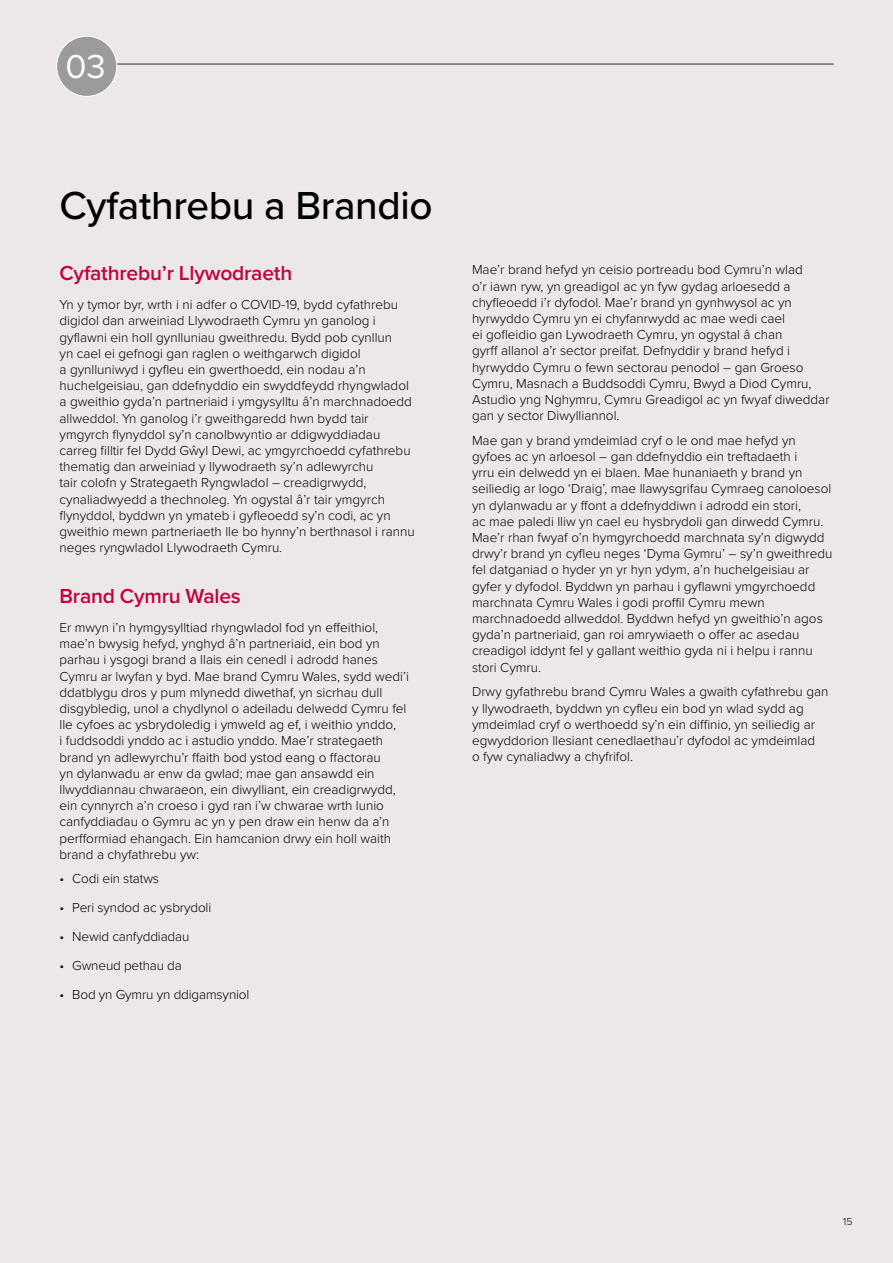
<style>
.page{position:relative;width:893px;height:1263px;background:#ebe8e7}
.page>*{position:absolute;margin:0;border:0;box-sizing:border-box;transform-origin:0 0}
.Intro_Big_Black{font:500 40.5px "Proxima Nova";letter-spacing:-.01em;color:#000}
.Intro_Big_White{font:34.5px "Proxima Nova";color:#fff}
.Red_Sub{font:600 21px "Proxima Nova";letter-spacing:-.01em;color:#c40040}
.VG_Body_Black{font:300 13.5px/16.2px "Proxima Nova";color:#000}
.paragraph_before_bul{font:300 13.5px/16.2px "Proxima Nova";color:#000}
.VG_Last_Bullet_Black{font:300 13.5px "Proxima Nova";letter-spacing:-.01em;color:#000}
.Intro_Big_Black-2{font:300 10.5px "Proxima Nova";color:#000}
</style>
<div class="page">
<hr style="left:61px;top:64px;width:772px;height:1px;background:#9c9b9b">
<div style="left:57px;top:36px;width:60px;height:60px;background:#9c9b9b;border-radius:50%"></div>
<div style="left:56px;top:36px;width:61px;height:61px;border:1px solid #fff;border-radius:50%"></div>
<h1 class="Intro_Big_White" style="left:66px;top:41px;width:42px">03</h1>
<h1 class="Intro_Big_Black" style="left:60px;top:175px;width:375px">Cyfathrebu a Brandio</h1>
<h2 class="Red_Sub" style="left:60px;top:258px;width:234px">Cyfathrebu’r Llywodraeth</h2>
<p class="VG_Body_Black" style="left:60px;top:296px;width:357px">Yn y tymor byr, wrth i ni adfer o COVID-19, bydd cyfathrebu digidol dan arweiniad Llywodraeth Cymru yn ganolog i gyflawni ein holl gynlluniau gweithredu. Bydd pob cynllun<br>yn cael ei gefnogi gan raglen o weithgarwch digidol<br>a gynlluniwyd i gyfleu ein gwerthoedd, ein nodau a’n huchelgeisiau, gan ddefnyddio ein swyddfeydd rhyngwladol a gweithio gyda’n partneriaid i ymgysylltu â’n marchnadoedd allweddol. Yn ganolog i’r gweithgaredd hwn bydd tair ymgyrch flynyddol sy’n canolbwyntio ar ddigwyddiadau carreg filltir fel Dydd Gŵyl Dewi, ac ymgyrchoedd cyfathrebu thematig dan arweiniad y llywodraeth sy’n adlewyrchu<br>tair colofn y Strategaeth Ryngwladol – creadigrwydd, cynaliadwyedd a thechnoleg. Yn ogystal â’r tair ymgyrch flynyddol, byddwn yn ymateb i gyfleoedd sy’n codi, ac yn gweithio mewn partneriaeth lle bo hynny’n berthnasol i rannu neges ryngwladol Llywodraeth Cymru.</p>
<h2 class="Red_Sub" style="left:60px;top:580px;width:183px">Brand Cymru Wales</h2>
<p class="paragraph_before_bul" style="left:60px;top:618px;width:351px">Er mwyn i’n hymgysylltiad rhyngwladol fod yn effeithiol, mae’n bwysig hefyd, ynghyd â’n partneriaid, ein bod yn parhau i ysgogi brand a llais ein cenedl i adrodd hanes Cymru ar lwyfan y byd. Mae brand Cymru Wales, sydd wedi’i ddatblygu dros y pum mlynedd diwethaf, yn sicrhau dull disgybledig, unol a chydlynol o adeiladu delwedd Cymru fel lle cyfoes ac ysbrydoledig i ymweld ag ef, i weithio ynddo,<br>i fuddsoddi ynddo ac i astudio ynddo. Mae’r strategaeth brand yn adlewyrchu’r ffaith bod ystod eang o ffactorau<br>yn dylanwadu ar enw da gwlad; mae gan ansawdd ein llwyddiannau chwaraeon, ein diwylliant, ein creadigrwydd, ein cynnyrch a’n croeso i gyd ran i’w chwarae wrth lunio canfyddiadau o Gymru ac yn y pen draw ein henw da a’n perfformiad ehangach. Ein hamcanion drwy ein holl waith brand a chyfathrebu yw:</p>
<p class="VG_Last_Bullet_Black" style="left:60px;top:869px;width:101px">• Codi ein statws</p>
<p class="VG_Last_Bullet_Black" style="left:60px;top:898px;width:153px">• Peri syndod ac ysbrydoli</p>
<p class="VG_Last_Bullet_Black" style="left:60px;top:927px;width:131px">• Newid canfyddiadau</p>
<p class="VG_Last_Bullet_Black" style="left:60px;top:956px;width:124px">• Gwneud pethau da</p>
<p class="VG_Last_Bullet_Black" style="left:60px;top:985px;width:191px">• Bod yn Gymru yn ddigamsyniol</p>
<p class="VG_Body_Black" style="left:472px;top:261px;width:359px">Mae’r brand hefyd yn ceisio portreadu bod Cymru’n wlad<br>o’r iawn ryw, yn greadigol ac yn fyw gydag arloesedd a chyfleoedd i’r dyfodol. Mae’r brand yn gynhwysol ac yn hyrwyddo Cymru yn ei chyfanrwydd ac mae wedi cael<br>ei gofleidio gan Lywodraeth Cymru, yn ogystal â chan<br>gyrff allanol a’r sector preifat. Defnyddir y brand hefyd i hyrwyddo Cymru o fewn sectorau penodol – gan Groeso Cymru, Masnach a Buddsoddi Cymru, Bwyd a Diod Cymru, Astudio yng Nghymru, Cymru Greadigol ac yn fwyaf diweddar gan y sector Diwylliannol.</p>
<p class="VG_Body_Black" style="left:472px;top:431px;width:362px">Mae gan y brand ymdeimlad cryf o le ond mae hefyd yn gyfoes ac yn arloesol – gan ddefnyddio ein treftadaeth i<br>yrru ein delwedd yn ei blaen. Mae hunaniaeth y brand yn seiliedig ar logo ‘Draig’, mae llawysgrifau Cymraeg canoloesol yn dylanwadu ar y ffont a ddefnyddiwn i adrodd ein stori,<br>ac mae paledi lliw yn cael eu hysbrydoli gan dirwedd Cymru.<br>Mae’r rhan fwyaf o’n hymgyrchoedd marchnata sy’n digwydd drwy’r brand yn cyfleu neges ‘Dyma Gymru’ – sy’n gweithredu fel datganiad o hyder yn yr hyn ydym, a’n huchelgeisiau ar gyfer y dyfodol. Byddwn yn parhau i gyflawni ymgyrchoedd marchnata Cymru Wales i godi proffil Cymru mewn marchnadoedd allweddol. Byddwn hefyd yn gweithio’n agos gyda’n partneriaid, gan roi amrywiaeth o offer ac asedau creadigol iddynt fel y gallant weithio gyda ni i helpu i rannu stori Cymru.</p>
<p class="VG_Body_Black" style="left:472px;top:683px;width:358px">Drwy gyfathrebu brand Cymru Wales a gwaith cyfathrebu gan y llywodraeth, byddwn yn cyfleu ein bod yn wlad sydd ag ymdeimlad cryf o werthoedd sy’n ein diffinio, yn seiliedig ar egwyddorion llesiant cenedlaethau’r dyfodol ac ymdeimlad<br>o fyw cynaliadwy a chyfrifol.</p>
<h1 class="Intro_Big_Black-2" style="left:843px;top:1213px;width:11px">15</h1>
</div>
